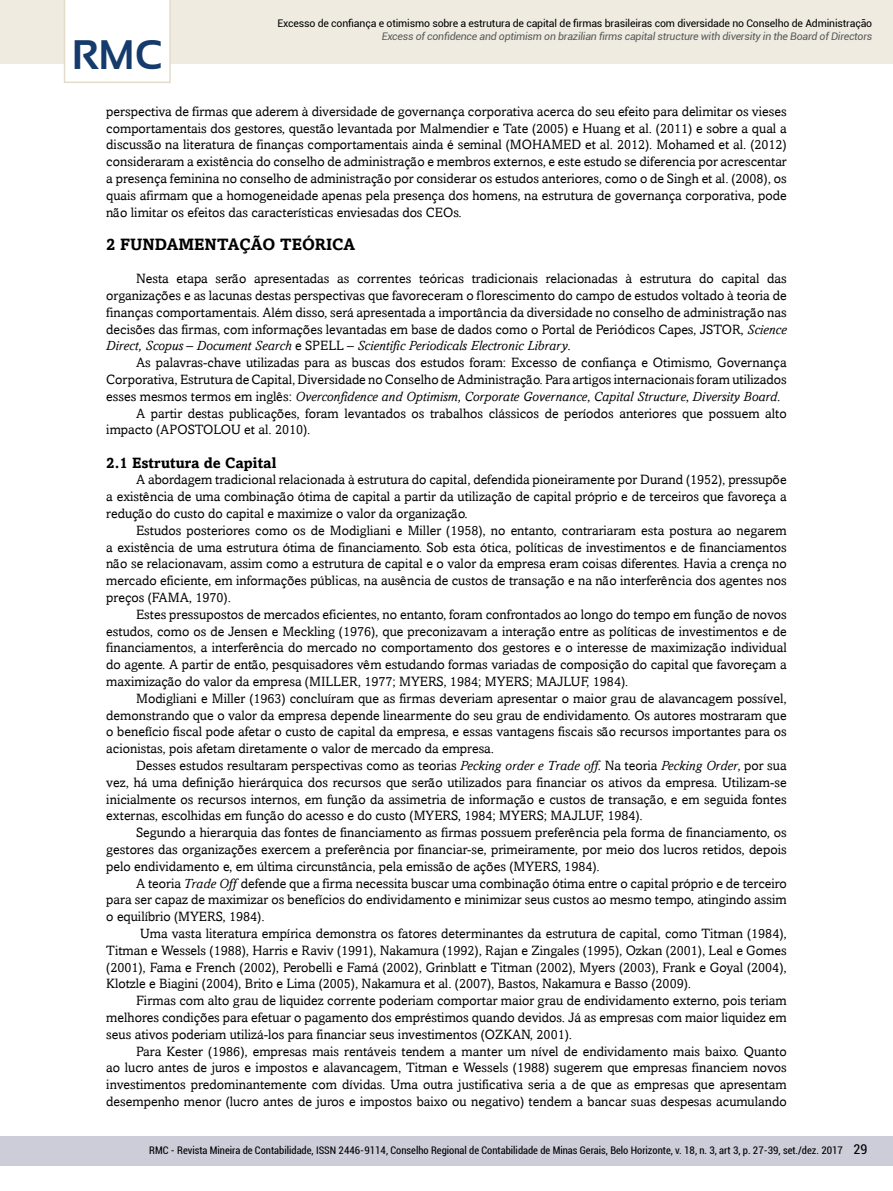
<style>
.page{position:relative;width:893px;height:1191px;background:#fff}
.page>*{position:absolute;margin:0;border:0;box-sizing:border-box;transform-origin:0 0}
.t1{font:700 41.25px "Sansation";color:#143b6b}
.t2{font:700 16.5px "Amasis";color:#000}
.t3{font:700 15px "Amasis";color:#000}
.t4{font:13.5px/16.8px "Amasis";color:#000;text-align:justify}
.t5{font:italic 13.5px "Amasis";color:#000}
.t6{font:condensed 13.5px "Roboto";color:#000}
.t7{font:condensed 10.5px "Roboto";color:#000}
.t8{font:10.5px "Roboto";letter-spacing:-.015em;color:#000}
.t9{font:italic 10.5px "Roboto";letter-spacing:-.02em;color:#58595b}
.s1{font-style:italic}
.s2{font-style:normal}
</style>
<div class="page">
<div style="left:0;top:1135px;width:893px;height:30px;background:#cdcdda"></div>
<div style="left:0;top:0;width:893px;height:64px;background:#efebe1"></div>
<div style="left:64px;top:0;width:107px;height:83px;background:#fff"></div>
<h1 class="t1" style="left:72px;top:32px;width:92px">RMC</h1>
<p class="t8" style="left:277px;top:16px;width:596px">Excesso de confiança e otimismo sobre a estrutura de capital de firmas brasileiras com diversidade no Conselho de Administração</p>
<p class="t9" style="left:382px;top:29px;width:492px">Excess of confidence and optimism on brazilian firms capital structure with diversity in the Board of Directors</p>
<p class="t4" style="left:106px;top:103px;width:682px">perspectiva de firmas que aderem à diversidade de governança corporativa acerca do seu efeito para delimitar os vieses comportamentais dos gestores, questão levantada por Malmendier e Tate (2005) e Huang et al. (2011) e sobre a qual a discussão na literatura de finanças comportamentais ainda é seminal (MOHAMED et al. 2012). Mohamed et al. (2012) consideraram a existência do conselho de administração e membros externos, e este estudo se diferencia por acrescentar a presença feminina no conselho de administração por considerar os estudos anteriores, como o de Singh et al. (2008), os quais afirmam que a homogeneidade apenas pela presença dos homens, na estrutura de governança corporativa, pode não limitar os efeitos das características enviesadas dos CEOs.</p>
<p class="t2" style="left:106px;top:234px;width:250px">2 FUNDAMENTAÇÃO TEÓRICA</p>
<p class="t4" style="left:106px;top:270px;width:682px;text-indent:30px">Nesta etapa serão apresentadas as correntes teóricas tradicionais relacionadas à estrutura do capital das organizações e as lacunas destas perspectivas que favoreceram o florescimento do campo de estudos voltado à teoria de finanças comportamentais. Além disso, será apresentada a importância da diversidade no conselho de administração nas decisões das firmas, com informações levantadas em base de dados como o Portal de Periódicos Capes, JSTOR, <span class="s1">Science Direct, Scopus</span> – <span class="s1">Document Search</span> e SPELL – <span class="s1">Scientific Periodicals Electronic Library</span>.</p>
<p class="t4" style="left:136px;top:354px;width:652px">As palavras-chave utilizadas para as buscas dos estudos foram: Excesso de confiança e Otimismo, Governança</p>
<p class="t4" style="left:106px;top:371px;width:682px">Corporativa, Estrutura de Capital, Diversidade no Conselho de Administração. Para artigos internacionais foram utilizados</p>
<p class="t5" style="left:106px;top:388px;width:676px"><span class="s2">esses mesmos termos em inglês:</span> Overconfidence and Optimism, Corporate Governance<span class="s2">,</span> Capital Structure<span class="s2">,</span> Diversity Board<span class="s2">.</span></p>
<p class="t4" style="left:136px;top:404px;width:652px">A partir destas publicações, foram levantados os trabalhos clássicos de períodos anteriores que possuem alto</p>
<p class="t4" style="left:106px;top:421px;width:206px">impacto (APOSTOLOU et al. 2010).</p>
<p class="t3" style="left:106px;top:453px;width:172px">2.1 Estrutura de Capital</p>
<p class="t4" style="left:106px;top:471px;width:682px;text-indent:30px">A abordagem tradicional relacionada à estrutura do capital, defendida pioneiramente por Durand (1952), pressupõe a existência de uma combinação ótima de capital a partir da utilização de capital próprio e de terceiros que favoreça a redução do custo do capital e maximize o valor da organização.</p>
<p class="t4" style="left:106px;top:522px;width:682px;text-indent:30px">Estudos posteriores como os de Modigliani e Miller (1958), no entanto, contrariaram esta postura ao negarem a existência de uma estrutura ótima de financiamento. Sob esta ótica, políticas de investimentos e de financiamentos não se relacionavam, assim como a estrutura de capital e o valor da empresa eram coisas diferentes. Havia a crença no mercado eficiente, em informações públicas, na ausência de custos de transação e na não interferência dos agentes nos preços (FAMA, 1970).</p>
<p class="t4" style="left:106px;top:606px;width:682px;text-indent:30px">Estes pressupostos de mercados eficientes, no entanto, foram confrontados ao longo do tempo em função de novos estudos, como os de Jensen e Meckling (1976), que preconizavam a interação entre as políticas de investimentos e de financiamentos, a interferência do mercado no comportamento dos gestores e o interesse de maximização individual do agente. A partir de então, pesquisadores vêm estudando formas variadas de composição do capital que favoreçam a maximização do valor da empresa (MILLER, 1977; MYERS, 1984; MYERS; MAJLUF, 1984).</p>
<p class="t4" style="left:106px;top:690px;width:682px;text-indent:30px">Modigliani e Miller (1963) concluíram que as firmas deveriam apresentar o maior grau de alavancagem possível, demonstrando que o valor da empresa depende linearmente do seu grau de endividamento. Os autores mostraram que o benefício fiscal pode afetar o custo de capital da empresa, e essas vantagens fiscais são recursos importantes para os acionistas, pois afetam diretamente o valor de mercado da empresa.</p>
<p class="t4" style="left:106px;top:757px;width:682px;text-indent:30px">Desses estudos resultaram perspectivas como as teorias <span class="s1">Pecking order e Trade off.</span> Na teoria <span class="s1">Pecking Order</span>, por sua vez, há uma definição hierárquica dos recursos que serão utilizados para financiar os ativos da empresa. Utilizam-se inicialmente os recursos internos, em função da assimetria de informação e custos de transação, e em seguida fontes externas, escolhidas em função do acesso e do custo (MYERS, 1984; MYERS; MAJLUF, 1984).</p>
<p class="t4" style="left:106px;top:824px;width:682px;text-indent:30px">Segundo a hierarquia das fontes de financiamento as firmas possuem preferência pela forma de financiamento, os gestores das organizações exercem a preferência por financiar-se, primeiramente, por meio dos lucros retidos, depois pelo endividamento e, em última circunstância, pela emissão de ações (MYERS, 1984).</p>
<p class="t4" style="left:106px;top:874px;width:682px;text-indent:30px">A teoria <span class="s1">Trade Off</span> defende que a firma necessita buscar uma combinação ótima entre o capital próprio e de terceiro para ser capaz de maximizar os benefícios do endividamento e minimizar seus custos ao mesmo tempo, atingindo assim o equilíbrio (MYERS, 1984).</p>
<p class="t4" style="left:106px;top:925px;width:682px;text-indent:34px">Uma vasta literatura empírica demonstra os fatores determinantes da estrutura de capital, como Titman (1984), Titman e Wessels (1988), Harris e Raviv (1991), Nakamura (1992), Rajan e Zingales (1995), Ozkan (2001), Leal e Gomes (2001), Fama e French (2002), Perobelli e Famá (2002), Grinblatt e Titman (2002), Myers (2003), Frank e Goyal (2004), Klotzle e Biagini (2004), Brito e Lima (2005), Nakamura et al. (2007), Bastos, Nakamura e Basso (2009).</p>
<p class="t4" style="left:106px;top:992px;width:682px;text-indent:30px">Firmas com alto grau de liquidez corrente poderiam comportar maior grau de endividamento externo, pois teriam melhores condições para efetuar o pagamento dos empréstimos quando devidos. Já as empresas com maior liquidez em seus ativos poderiam utilizá-los para financiar seus investimentos (OZKAN, 2001).</p>
<p class="t4" style="left:106px;top:1042px;width:682px;text-indent:30px">Para Kester (1986), empresas mais rentáveis tendem a manter um nível de endividamento mais baixo. Quanto ao lucro antes de juros e impostos e alavancagem, Titman e Wessels (1988) sugerem que empresas financiem novos investimentos predominantemente com dívidas. Uma outra justificativa seria a de que as empresas que apresentam desempenho menor (lucro antes de juros e impostos baixo ou negativo) tendem a bancar suas despesas acumulando</p>
<p class="t7" style="left:149px;top:1143px;width:695px">RMC - Revista Mineira de Contabilidade, ISSN 2446-9114, Conselho Regional de Contabilidade de Minas Gerais, Belo Horizonte, v. 18, n. 3, art 3, p. 27-39, set./dez. 2017</p>
<p class="t6" style="left:853px;top:1140px;width:15px">29</p>
</div>
